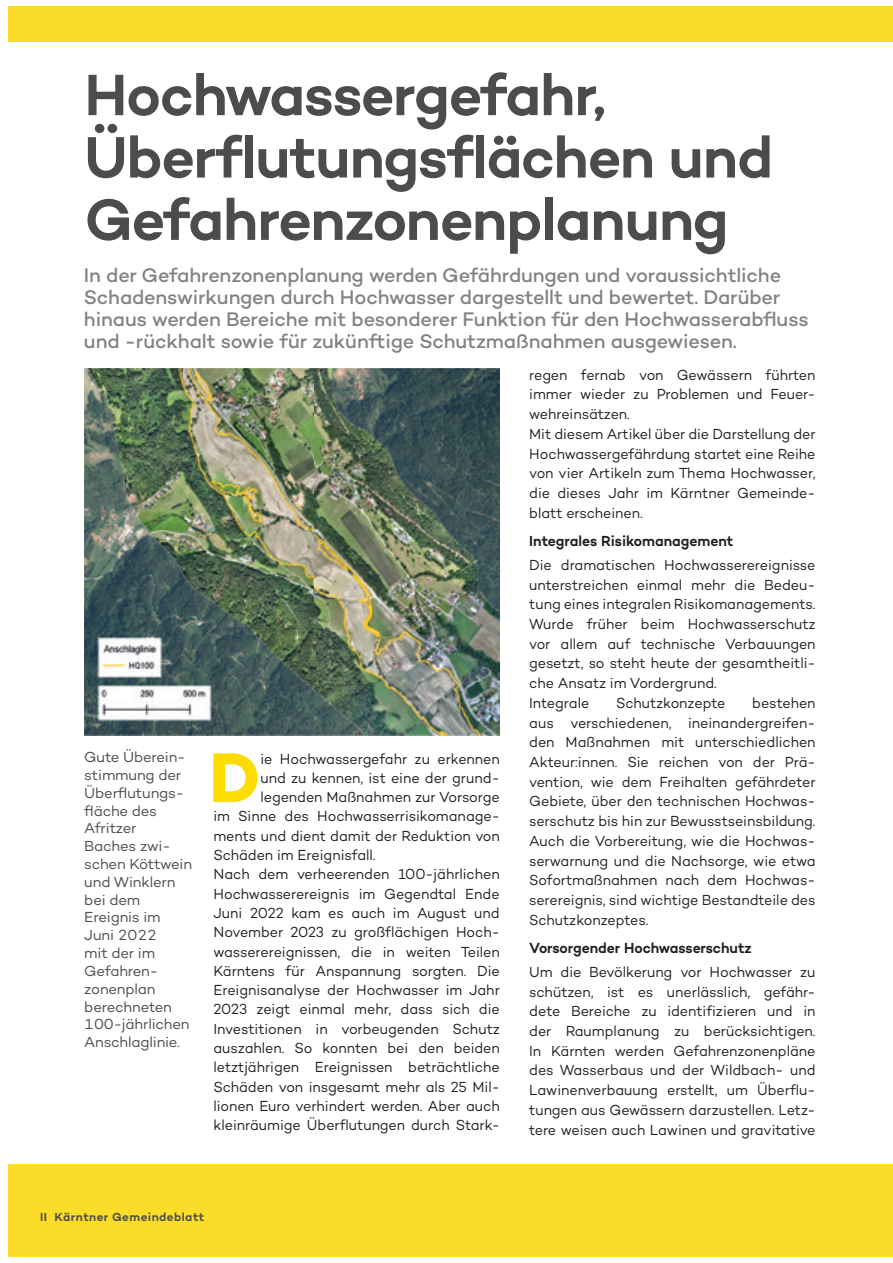
<style>
.page{position:relative;width:893px;height:1263px;background:#fff}
.page>*{position:absolute;margin:0;border:0;box-sizing:border-box;transform-origin:0 0}
.t1{font:700 71.7px "Campton";color:#ffdc01;scale:.96 1}
.t2{font:600 59.4px/62.4px "Campton";letter-spacing:-.02em;color:#4b4c4d}
.t3{font:500 20.1px/22.2px "Campton";letter-spacing:-.005em;color:#808285}
.t4{font:14.85px/19.6px "Campton";color:#231f20;scale:.96 1}
.t5{font:14.85px/17.9px "Campton";letter-spacing:-.01em;color:#4b4c4d}
.t6{font:600 14.85px "Campton";color:#231f20;scale:.96 1}
.t7{font:600 11.85px "Campton";letter-spacing:.035em;color:#4b4c4d}
</style>
<div class="page">
<div style="left:9px;top:1164px;width:884px;height:93px;background:#fbdd29"></div>
<div style="left:9px;top:6px;width:884px;height:36px;background:#fadb29"></div>
<img style="left:84px;top:368px;width:416px;height:367px">
<h2 class="t2" style="left:84px;top:70px;width:690px">Hochwassergefahr,<br>Überflutungsflächen und<br>Gefahrenzonenplanung</h2>
<p class="t3" style="left:84px;top:266px;width:726px">In der Gefahrenzonenplanung werden Gefährdungen und voraussichtliche Schadenswirkungen durch Hochwasser dargestellt und bewertet. Darüber hinaus werden Bereiche mit besonderer Funktion für den Hochwasserabfluss und -rückhalt sowie für zukünftige Schutzmaßnahmen ausgewiesen.</p>
<p class="t5" style="left:84px;top:750px;width:109px">Gute Überein&shy;stimmung der<br>Überflutungs&shy;fläche des<br>Afritzer<br>Baches zwi&shy;schen Köttwein und Winklern bei dem<br>Ereignis im<br>Juni 2022<br>mit der im<br>Gefahren&shy;zonenplan berechneten<br>100-jährlichen<br>Anschlaglinie.</p>
<h1 class="t1" style="left:209px;top:735px;width:55px">D</h1>
<p class="t4" style="left:260px;top:750px;width:251px">ie Hochwassergefahr zu erkennen</p>
<p class="t4" style="left:260px;top:769px;width:251px">und zu kennen, ist eine der grund-</p>
<p class="t4" style="left:260px;top:789px;width:251px">legenden Maßnahmen zur Vorsorge</p>
<p class="t4" style="left:213px;top:808px;width:300px">im Sinne des Hochwasserrisikomanage-</p>
<p class="t4" style="left:213px;top:827px;width:300px">ments und dient damit der Reduktion von</p>
<p class="t4" style="left:213px;top:847px;width:170px">Schäden im Ereignisfall.</p>
<p class="t4" style="left:213px;top:866px;width:300px">Nach dem verheerenden 100-jährlichen</p>
<p class="t4" style="left:213px;top:885px;width:300px">Hochwasserereignis im Gegendtal Ende</p>
<p class="t4" style="left:213px;top:905px;width:300px">Juni 2022 kam es auch im August und</p>
<p class="t4" style="left:213px;top:924px;width:300px">November 2023 zu großflächigen Hoch-</p>
<p class="t4" style="left:213px;top:943px;width:300px">wasserereignissen, die in weiten Teilen</p>
<p class="t4" style="left:213px;top:962px;width:300px">Kärntens für Anspannung sorgten. Die</p>
<p class="t4" style="left:213px;top:982px;width:300px">Ereignisanalyse der Hochwasser im Jahr</p>
<p class="t4" style="left:213px;top:1001px;width:300px">2023 zeigt einmal mehr, dass sich die</p>
<p class="t4" style="left:213px;top:1020px;width:300px">Investitionen in vorbeugenden Schutz</p>
<p class="t4" style="left:213px;top:1040px;width:300px">auszahlen. So konnten bei den beiden</p>
<p class="t4" style="left:213px;top:1059px;width:300px">letztjährigen Ereignissen beträchtliche</p>
<p class="t4" style="left:213px;top:1078px;width:300px">Schäden von insgesamt mehr als 25 Mil-</p>
<p class="t4" style="left:213px;top:1098px;width:300px">lionen Euro verhindert werden. Aber auch</p>
<p class="t4" style="left:213px;top:1117px;width:300px">kleinräumige Überflutungen durch Stark-</p>
<p class="t7" style="left:40px;top:1212px;width:166px">II Kärntner Gemeindeblatt</p>
<p class="t4" style="left:529px;top:366px;width:300px">regen fernab von Gewässern führten immer wieder zu Problemen und Feuer&shy;wehreinsätzen.<br>Mit diesem Artikel über die Darstellung der Hochwassergefährdung startet eine Reihe von vier Artikeln zum Thema Hochwasser, die dieses Jahr im Kärntner Gemeinde&shy;blatt erscheinen.</p>
<p class="t6" style="left:529px;top:535px;width:214px">Integrales Risikomanagement</p>
<p class="t4" style="left:529px;top:556px;width:300px">Die dramatischen Hochwasserereignisse unterstreichen einmal mehr die Bedeu&shy;tung eines integralen Risikomanagements.<br>Wurde früher beim Hochwasserschutz vor allem auf technische Verbauungen gesetzt, so steht heute der gesamtheitli&shy;che Ansatz im Vordergrund.<br>Integrale</p>
<p class="t4" style="left:529px;top:694px;width:300px;text-align:justify;text-indent:223px">bestehen aus verschiedenen, ineinandergreifen&shy;den Maßnahmen mit unterschiedlichen Akteur:innen. Sie reichen von der Prä&shy;vention, wie dem Freihalten gefährdeter Gebiete, über den technischen Hochwas&shy;serschutz bis hin zur Bewusstseinsbildung.<br>Auch die Vorbereitung, wie die Hochwas&shy;serwarnung und die Nachsorge, wie etwa Sofortmaßnahmen nach dem Hochwas&shy;serereignis, sind wichtige Bestandteile des Schutzkonzeptes.</p>
<p class="t6" style="left:529px;top:942px;width:233px">Vorsorgender Hochwasserschutz</p>
<p class="t4" style="left:529px;top:963px;width:300px;text-align:justify">Um die Bevölkerung vor Hochwasser zu schützen, ist es unerlässlich, gefähr&shy;dete Bereiche zu identifizieren und in der Raumplanung zu berücksichtigen.<br>In Kärnten werden Gefahrenzonenpläne des Wasserbaus und der Wildbach- und Lawinenverbauung erstellt, um Überflu&shy;tungen aus Gewässern darzustellen. Letz&shy;tere weisen auch Lawinen und gravitative</p>
<p class="t4" style="left:616px;top:694px;width:115px">Schutzkonzepte</p>
</div>
